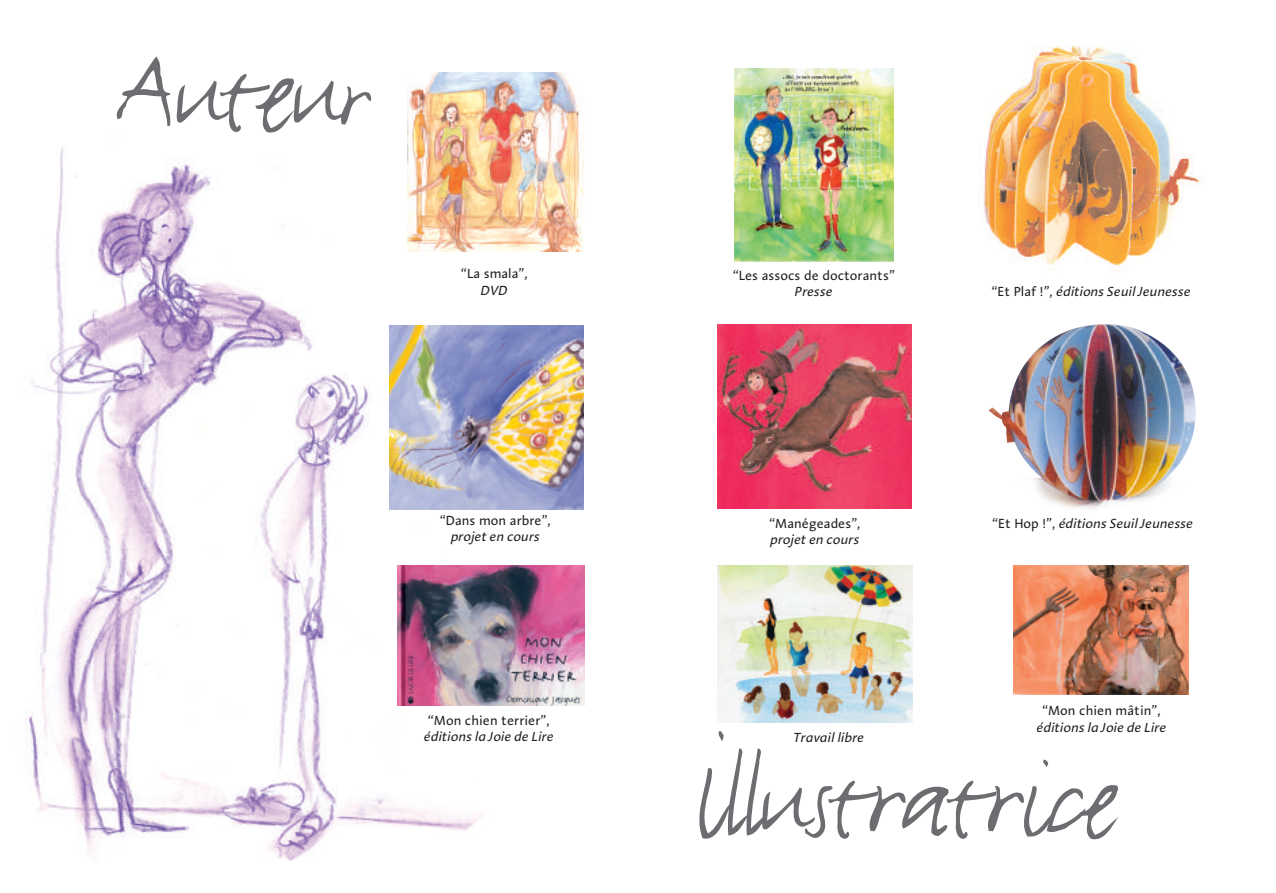
<style>
.page{position:relative;width:1276px;height:893px;background:#fff}
.page>*{position:absolute;margin:0;border:0;box-sizing:border-box;transform-origin:0 0}
.t1{font:123px "FF Justlefthand";letter-spacing:-.025em;color:#6c6d70}
.t2{font:italic 13.5px "Linotype Aroma";color:#231f20}
.t3{font:13.5px "Linotype Aroma";color:#231f20}
.s1{font-size:103.05px}
.s2{font-style:normal}
.s3{font-size:172.2px}
</style>
<div class="page">
<img style="left:718px;top:325px;width:194px;height:184px">
<img style="left:983px;top:45px;width:219px;height:220px">
<img style="left:734px;top:69px;width:159px;height:192px">
<img style="left:1004px;top:324px;width:191px;height:185px">
<img style="left:1013px;top:565px;width:176px;height:129px">
<img style="left:718px;top:565px;width:194px;height:158px">
<img style="left:28px;top:136px;width:471px;height:725px">
<img style="left:407px;top:72px;width:177px;height:179px">
<img style="left:397px;top:565px;width:187px;height:140px">
<img style="left:390px;top:325px;width:194px;height:184px">
<h1 class="t1" style="left:115px;top:10px;width:255px">Auteu<span class="s1">r</span></h1>
<p class="t3" style="left:461px;top:269px;width:68px">“La smala”,</p>
<p class="t2" style="left:481px;top:286px;width:28px">DVD</p>
<p class="t3" style="left:440px;top:516px;width:112px">“Dans mon arbre”,</p>
<p class="t2" style="left:451px;top:532px;width:91px">projet en cours</p>
<p class="t3" style="left:428px;top:715px;width:123px">“Mon chien terrier”,</p>
<p class="t2" style="left:424px;top:732px;width:131px">éditions la Joie de Lire</p>
<p class="t3" style="left:732px;top:271px;width:164px">“Les assocs de doctorants”</p>
<p class="t2" style="left:795px;top:287px;width:39px">Presse</p>
<p class="t2" style="left:991px;top:287px;width:201px"><span class="s2">“Et Plaf !”,</span> éditions Seuil Jeunesse</p>
<p class="t3" style="left:769px;top:518px;width:93px">“Manégeades”,</p>
<p class="t2" style="left:992px;top:519px;width:202px"><span class="s2">“Et Hop !”,</span> éditions Seuil Jeunesse</p>
<p class="t2" style="left:770px;top:535px;width:91px">projet en cours</p>
<p class="t3" style="left:1042px;top:706px;width:120px">“Mon chien mâtin”,</p>
<p class="t2" style="left:1036px;top:722px;width:131px">éditions la Joie de Lire</p>
<h1 class="t1" style="left:693px;top:717px;width:426px"><span class="s3">i</span>llustratrice</h1>
<p class="t2" style="left:793px;top:732px;width:72px">Travail libre</p>
</div>
